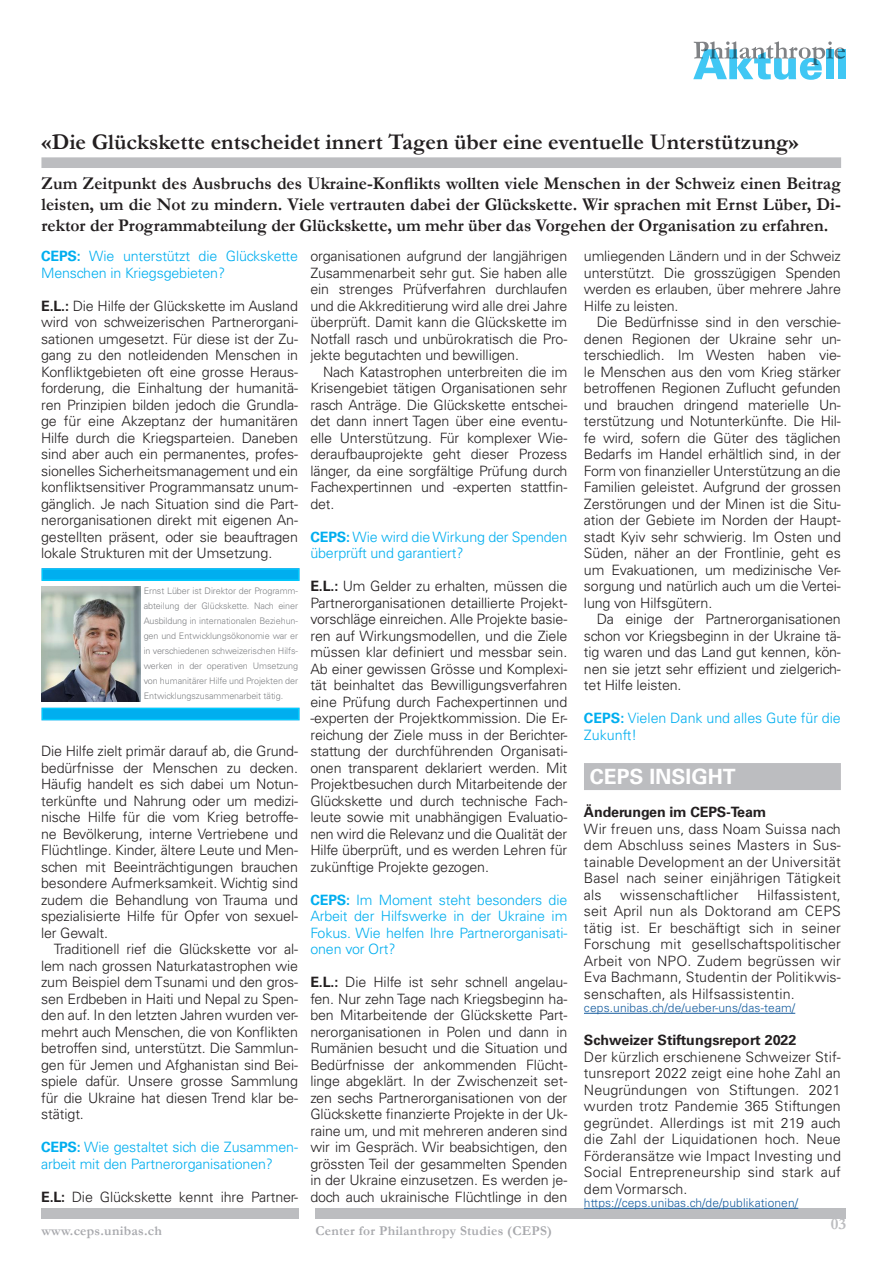
<style>
.page{position:relative;width:893px;height:1263px;background:#fff}
.page>*{position:absolute;margin:0;border:0;box-sizing:border-box;transform-origin:0 0}
.t1{font:700 22.5px "Garamond";color:#231f20}
.t2{font:700 21px "Univers LT Std";color:#fff}
.t3{font:700 18px/20.7px "Garamond";color:#231f20;text-align:justify}
.t4{font:700 16.5px "Garamond";color:#bcbdc0}
.Lauftext{font:300 14.25px/16.5px "Univers LT Std";letter-spacing:-.01em;color:#231f20;text-align:justify}
.Lauftext-2{font:300 14.25px/16.5px "Univers LT Std";letter-spacing:-.01em;color:#00aeef}
.t5{font:700 14.25px "Univers LT Std";letter-spacing:-.01em;color:#231f20}
.Lauftext-3{font:300 14.25px "Univers LT Std";letter-spacing:.01em;color:#231f20}
.t6{font:700 13.5px "Garamond";letter-spacing:.02em;color:#a8a9ad}
.t7{font:300 12px "Univers LT Std";letter-spacing:.01em;color:#175d9e}
.Lauftext-4{font:300 9px/15px "Univers LT Std";letter-spacing:-.01em;color:#808285;text-align:justify}
.s1{font-weight:700}
</style>
<div class="page">
<div style="left:315px;top:1208px;width:531px;height:10px;background:#bcbdc0"></div>
<div style="left:41px;top:1208px;width:257px;height:10px;background:#bcbdc0"></div>
<div style="left:838px;top:49px;width:8px;height:30px;background:#40c7f4"></div>
<svg style="left:693px;top:41px;width:152px;height:39px"></svg>
<div style="left:41px;top:157px;width:800px;height:11px;background:#bcbdc0"></div>
<div style="left:42px;top:708px;width:257px;height:12px;background:#00aeef"></div>
<div style="left:41px;top:708px;width:259px;height:12px;border:2px solid #00aeef"></div>
<div style="left:584px;top:763px;width:257px;height:27px;background:#bcbdc0"></div>
<hr style="left:584px;top:1013px;width:211px;height:1px;background:#175d9e">
<hr style="left:584px;top:1208px;width:214px;height:1px;background:#175d9e">
<img style="left:41px;top:586px;width:99px;height:116px">
<div style="left:42px;top:569px;width:257px;height:11px;background:#00aeef"></div>
<div style="left:41px;top:568px;width:259px;height:13px;border:2px solid #00aeef"></div>
<p class="t1" style="left:41px;top:127px;width:759px">«Die Glückskette entscheidet innert Tagen über eine eventuelle Unterstützung»</p>
<p class="t3" style="left:41px;top:173px;width:801px">Zum Zeitpunkt des Ausbruchs des Ukraine-Konflikts wollten viele Menschen in der Schweiz einen Beitrag leisten, um die Not zu mindern. Viele vertrauten dabei der Glückskette. Wir sprachen mit Ernst Lüber, Di&shy;rektor der Programmabteilung der Glückskette, um mehr über das Vorgehen der Organisation zu erfahren.</p>
<p class="Lauftext-2" style="left:41px;top:248px;width:258px"><span class="s1">CEPS:</span> Wie unterstützt die Glückskette<br>Menschen in Kriegsgebieten?</p>
<p class="Lauftext" style="left:41px;top:297px;width:258px"><span class="s1">E.L.:</span> Die Hilfe der Glückskette im Ausland wird von schweizerischen Partnerorgani&shy;sationen umgesetzt. Für diese ist der Zu&shy;gang zu den notleidenden Menschen in Konfliktgebieten oft eine grosse Heraus&shy;forderung, die Einhaltung der humanitä&shy;ren Prinzipien bilden jedoch die Grundla&shy;ge für eine Akzeptanz der humanitären Hilfe durch die Kriegsparteien. Daneben sind aber auch ein permanentes, profes&shy;sionelles Sicherheitsmanagement und ein konfliktsensitiver Programmansatz unum&shy;gänglich. Je nach Situation sind die Part&shy;nerorganisationen direkt mit eigenen An&shy;gestellten präsent, oder sie beauftragen lokale Strukturen mit der Umsetzung.</p>
<p class="Lauftext" style="left:584px;top:248px;width:258px">umliegenden Ländern und in der Schweiz unterstützt. Die grosszügigen Spenden werden es erlauben, über mehrere Jahre Hilfe zu leisten.</p>
<p class="Lauftext" style="left:584px;top:314px;width:258px;text-indent:13px">Die Bedürfnisse sind in den verschie&shy;denen Regionen der Ukraine sehr un&shy;terschiedlich. Im Westen haben vie&shy;le Menschen aus den vom Krieg stärker betroffenen Regionen Zuflucht gefunden und brauchen dringend materielle Un&shy;terstützung und Notunterkünfte. Die Hil&shy;fe wird, sofern die Güter des täglichen Bedarfs im Handel erhältlich sind, in der Form von finanzieller Unterstützung an die Familien geleistet. Aufgrund der grossen Zerstörungen und der Minen ist die Situ&shy;ation der Gebiete im Norden der Haupt&shy;stadt Kyiv sehr schwierig. Im Osten und Süden, näher an der Frontlinie, geht es um Evakuationen, um medizinische Ver&shy;sorgung und natürlich auch um die Vertei&shy;lung von Hilfsgütern.</p>
<p class="Lauftext" style="left:584px;top:611px;width:258px;text-indent:13px">Da einige der Partnerorganisationen schon vor Kriegsbeginn in der Ukraine tä&shy;tig waren und das Land gut kennen, kön&shy;nen sie jetzt sehr effizient und zielgerich&shy;tet Hilfe leisten.</p>
<p class="Lauftext-2" style="left:584px;top:710px;width:258px"><span class="s1">CEPS:</span> Vielen Dank und alles Gute für die<br>Zukunft!</p>
<p class="Lauftext" style="left:310px;top:248px;width:258px">organisationen aufgrund der langjährigen Zusammenarbeit sehr gut. Sie haben alle ein strenges Prüfverfahren durchlaufen und die Akkreditierung wird alle drei Jahre überprüft. Damit kann die Glückskette im Notfall rasch und unbürokratisch die Pro&shy;jekte begutachten und bewilligen.</p>
<p class="Lauftext" style="left:310px;top:363px;width:258px;text-indent:13px">Nach Katastrophen unterbreiten die im Krisengebiet tätigen Organisationen sehr rasch Anträge. Die Glückskette entschei&shy;det dann innert Tagen über eine eventu&shy;elle Unterstützung. Für komplexer Wie&shy;deraufbauprojekte geht dieser Prozess länger, da eine sorgfältige Prüfung durch Fachexpertinnen und -experten stattfin&shy;det.</p>
<p class="Lauftext-2" style="left:310px;top:528px;width:258px"><span class="s1">CEPS:</span> Wie wird die Wirkung der Spenden überprüft und garantiert?</p>
<p class="Lauftext" style="left:310px;top:578px;width:258px"><span class="s1">E.L.:</span> Um Gelder zu erhalten, müssen die Partnerorganisationen detaillierte Projekt&shy;vorschläge einreichen. Alle Projekte basie&shy;ren auf Wirkungsmodellen, und die Ziele müssen klar definiert und messbar sein.<br>Ab einer gewissen Grösse und Komplexi&shy;tät beinhaltet das Bewilligungsverfahren eine Prüfung durch Fachexpertinnen und -experten der Projektkommission. Die Er&shy;reichung der Ziele muss in der Berichter&shy;stattung der durchführenden Organisati&shy;onen transparent deklariert werden. Mit Projektbesuchen durch Mitarbeitende der Glückskette und durch technische Fach&shy;leute sowie mit unabhängigen Evaluatio&shy;nen wird die Relevanz und die Qualität der Hilfe überprüft, und es werden Lehren für zukünftige Projekte gezogen.</p>
<p class="Lauftext-2" style="left:310px;top:891px;width:258px;text-align:justify"><span class="s1">CEPS:</span> Im Moment steht besonders die Arbeit der Hilfswerke in der Ukraine im Fokus. Wie helfen Ihre Partnerorganisati&shy;onen vor Ort?</p>
<p class="Lauftext" style="left:310px;top:974px;width:258px"><span class="s1">E.L.:</span> Die Hilfe ist sehr schnell angelau&shy;fen. Nur zehn Tage nach Kriegsbeginn ha&shy;ben Mitarbeitende der Glückskette Part&shy;nerorganisationen in Polen und dann in Rumänien besucht und die Situation und Bedürfnisse der ankommenden Flücht&shy;linge abgeklärt. In der Zwischenzeit set&shy;zen sechs Partnerorganisationen von der Glückskette finanzierte Projekte in der Uk&shy;raine um, und mit mehreren anderen sind wir im Gespräch. Wir beabsichtigen, den grössten Teil der gesammelten Spenden in der Ukraine einzusetzen. Es werden je&shy;doch auch ukrainische Flüchtlinge in den</p>
<p class="Lauftext-4" style="left:144px;top:583px;width:156px">Ernst Lüber ist Direktor der Programm&shy;abteilung der Glückskette. Nach einer Ausbildung in internationalen Beziehun&shy;gen und Entwicklungsökonomie war er in verschiedenen schweizerischen Hilfs&shy;werken in der operativen Umsetzung von humanitärer Hilfe und Projekten der Entwicklungszusammenarbeit tätig.</p>
<p class="Lauftext" style="left:41px;top:743px;width:258px">Die Hilfe zielt primär darauf ab, die Grund&shy;bedürfnisse der Menschen zu decken.<br>Häufig handelt es sich dabei um Notun&shy;terkünfte und Nahrung oder um medizi&shy;nische Hilfe für die vom Krieg betroffe&shy;ne Bevölkerung, interne Vertriebene und Flüchtlinge. Kinder, ältere Leute und Men&shy;schen mit Beeinträchtigungen brauchen besondere Aufmerksamkeit. Wichtig sind zudem die Behandlung von Trauma und spezialisierte Hilfe für Opfer von sexuel&shy;ler Gewalt.</p>
<p class="Lauftext" style="left:41px;top:941px;width:258px;text-indent:13px">Traditionell rief die Glückskette vor al&shy;lem nach grossen Naturkatastrophen wie zum Beispiel dem Tsunami und den gros&shy;sen Erdbeben in Haiti und Nepal zu Spen&shy;den auf. In den letzten Jahren wurden ver&shy;mehrt auch Menschen, die von Konflikten betroffen sind, unterstützt. Die Sammlun&shy;gen für Jemen und Afghanistan sind Bei&shy;spiele dafür. Unsere grosse Sammlung für die Ukraine hat diesen Trend klar be&shy;stätigt.</p>
<p class="Lauftext-2" style="left:41px;top:1139px;width:258px"><span class="s1">CEPS:</span> Wie gestaltet sich die Zusammen&shy;arbeit mit den Partnerorganisationen?</p>
<p class="Lauftext" style="left:41px;top:1188px;width:258px"><span class="s1">E.L:</span> Die Glückskette kennt ihre Partner-</p>
<p class="t2" style="left:590px;top:764px;width:147px">CEPS INSIGHT</p>
<p class="t5" style="left:584px;top:804px;width:184px">Änderungen im CEPS-Team</p>
<p class="Lauftext" style="left:584px;top:820px;width:258px">Wir freuen uns, dass Noam Suissa nach dem Abschluss seines Masters in Sus&shy;tainable Development an der Universität Basel nach seiner einjährigen Tätigkeit als</p>
<p class="Lauftext" style="left:584px;top:886px;width:258px;text-indent:173px">Hilfassistent, seit April nun als Doktorand am CEPS tätig ist. Er beschäftigt sich in seiner Forschung mit gesellschaftspolitischer Arbeit von NPO. Zudem begrüssen wir Eva Bachmann, Studentin der Politikwis&shy;senschaften, als Hilfsassistentin.</p>
<p class="t7" style="left:584px;top:1000px;width:213px">ceps.unibas.ch/de/ueber-uns/das-team/</p>
<p class="t5" style="left:584px;top:1032px;width:214px">Schweizer Stiftungsreport 2022</p>
<p class="Lauftext" style="left:584px;top:1048px;width:258px">Der kürzlich erschienene Schweizer Stif&shy;tunsreport 2022 zeigt eine hohe Zahl an Neugründungen von Stiftungen. 2021 wurden trotz Pandemie 365 Stiftungen gegründet. Allerdings ist mit 219 auch die Zahl der Liquidationen hoch. Neue Förderansätze wie Impact Investing und Social Entrepreneurship sind stark auf dem Vormarsch.</p>
<p class="t7" style="left:584px;top:1195px;width:216px">https://ceps.unibas.ch/de/publikationen/</p>
<p class="Lauftext-3" style="left:620px;top:886px;width:120px">wissenschaftlicher</p>
<p class="t6" style="left:41px;top:1221px;width:122px">www.ceps.unibas.ch</p>
<p class="t6" style="left:315px;top:1221px;width:238px">Center for Philanthropy Studies (CEPS)</p>
<p class="t4" style="left:831px;top:1213px;width:17px">03</p>
</div>
